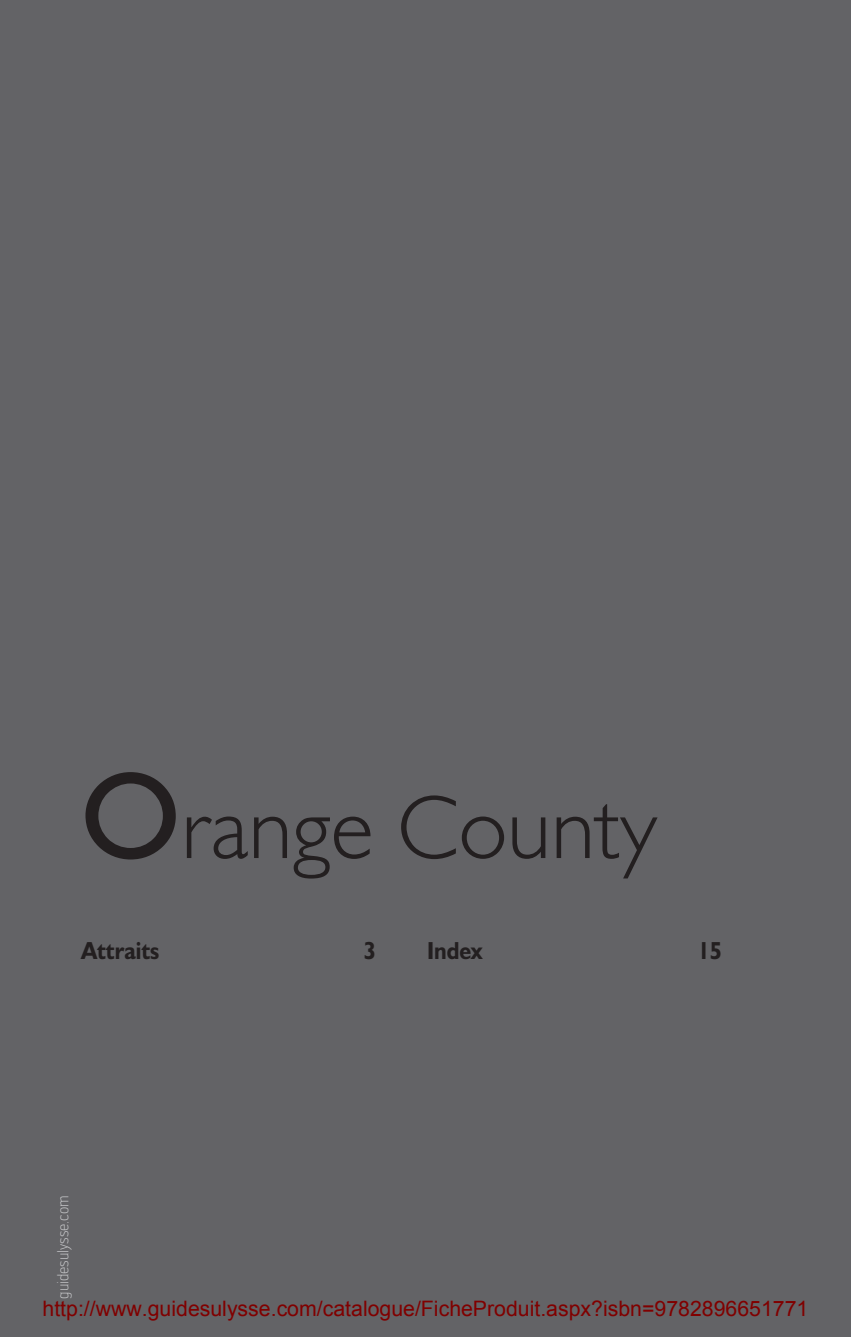
<style>
.page{position:relative;width:851px;height:1337px;background:#fff}
.page>*{position:absolute;margin:0;border:0;box-sizing:border-box;transform-origin:0 0}
.t1{font:300 90px "Humanist 521 BT";letter-spacing:.005em;color:#231f20}
.t2{font:700 24.75px "Humanist 521 BT";color:#231f20;scale:.9 1}
.t3{font:21.38px "Arial";color:#800000}
.t4{font:300 15.75px "Engel";color:#c7c8ca;scale:.95 1}
.s1{font-weight:400;font-size:123.75px}
</style>
<div class="page">
<div style="left:0;top:0;width:850px;height:1336px;background:#636366"></div>
<h1 class="t1" style="left:81px;top:772px;width:578px"><span class="s1">O</span>range County</h1>
<p class="t2" style="left:81px;top:935px;width:89px">Attraits</p>
<p class="t2" style="left:364px;top:935px;width:15px">3</p>
<p class="t2" style="left:427px;top:935px;width:63px">Index</p>
<p class="t2" style="left:697px;top:935px;width:28px">15</p>
<p class="t4" style="left:54px;top:1298px;width:110px;rotate:-90deg">guidesulysse.com</p>
<p class="t3" style="left:43px;top:1294px;width:767px">http://www.guidesulysse.com/catalogue/FicheProduit.aspx?isbn=9782896651771</p>
</div>
